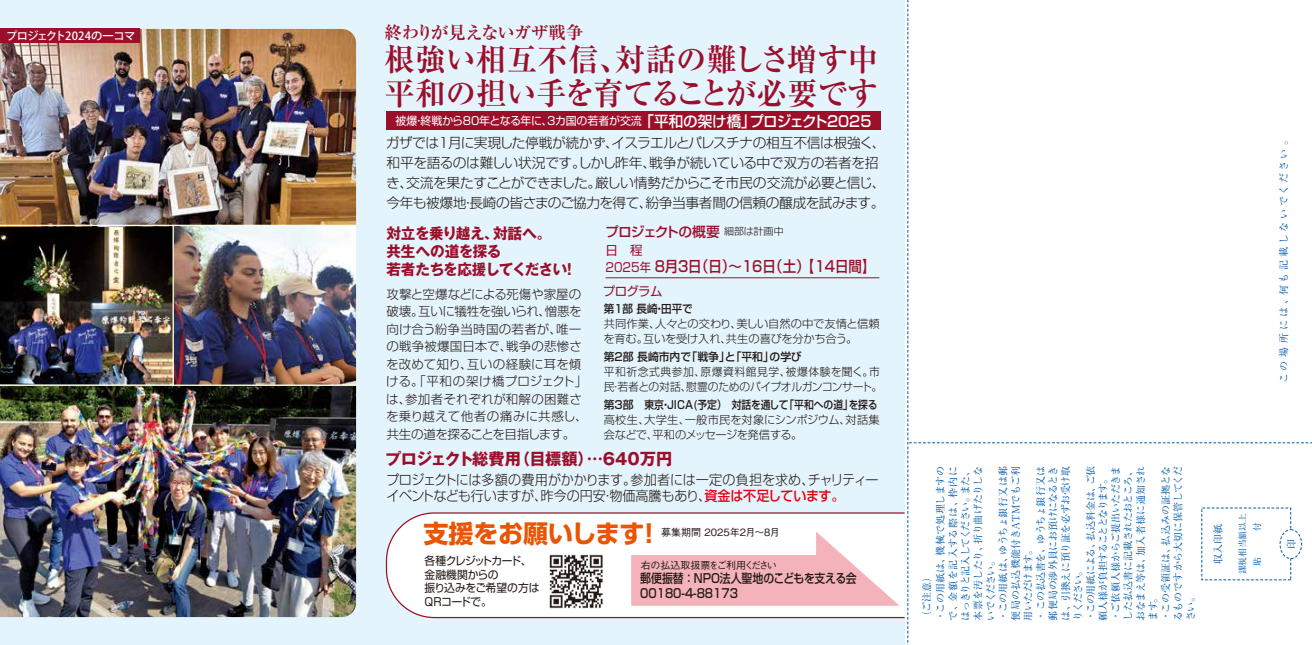
<style>
.page{position:relative;width:1312px;height:645px;background:#fff}
.page>*{position:absolute;margin:0;border:0;box-sizing:border-box;transform-origin:0 0}
.t1{font:700 31.25px/33.8px "Ryumin Pro";letter-spacing:-.01em;color:#9c0f2b}
.t2{font:700 25px "Shin Go Pro";letter-spacing:-.01em;color:#ea5504}
.t3{font:700 17.5px "Ryumin Pro";letter-spacing:-.045em;color:#9c0f2b}
.t4{font:700 16.25px "Gothic MB101 Pro";letter-spacing:-.015em;color:#9c0f2b}
.t5{font:700 15px/18px "Gothic MB101 Pro";letter-spacing:-.035em;color:#9c0f2b}
.t6{font:500 15px "Shin Go Pro";letter-spacing:-.015em;color:#9c0f2b;scale:.9 1}
.t7{font:300 13.75px/20px "Shin Go Pro";letter-spacing:-.03em;color:#221815}
.t8{font:300 13.75px/16.2px "Shin Go Pro";letter-spacing:-.03em;color:#221815;scale:.95 1}
.t9{font:500 13.75px "Shin Go Pro";letter-spacing:-.06em;color:#9c0f2b}
.t10{font:300 12.5px/17.5px "Shin Go Pro";letter-spacing:.005em;color:#221815}
.t11{font:500 12.5px/15px "Shin Go Pro";color:#221815;scale:.87 1}
.t12{font:12.5px "Shin Go Pro";letter-spacing:-.055em;color:#9c0f2b}
.t13{font:300 11.25px/15px "Shin Go Pro";letter-spacing:-.01em;color:#221815}
.t14{font:300 11.25px/15px "Shin Go Pro";letter-spacing:-.01em;color:#221815;scale:.96 1}
.t15{font:500 11.25px "Shin Go Pro";color:#221815;scale:.96 1}
.t16{font:11.25px "Shin Go Pro";letter-spacing:-.01em;color:#fff}
.t17{font:11.25px/13.5px "Shin Go Pro";letter-spacing:-.04em;color:#221815;scale:.96 1}
.t18{font:500 11.25px "Koz Go Pro";letter-spacing:-.04em;color:#fff}
.t19{font:500 11.25px "Shin Go Pro";color:#221815;scale:.94 1}
.t20{font:10px/12.5px "Ryumin Pro";letter-spacing:-.025em;color:#005bac}
.t21{font:10px "Ryumin Pro";letter-spacing:.24em;color:#005bac}
.t22{font:500 10px "Gothic BBB Pro";letter-spacing:-.05em;color:#221815}
.t23{font:500 10px "Gothic BBB Pro";color:#221815}
.t24{font:8.75px "Ryumin Pro";color:#005bac}
.s1{font-weight:500;font-size:15px}
.s2{font-weight:300;font-size:10px;color:#221815}
.s3{font-weight:400;font-size:12.5px}
.s4{font-weight:500;color:#e60012}
</style>
<div class="page">
<img style="left:0;top:0;width:1311px;height:645px">
<p class="t18" style="left:6px;top:29px;width:131px">プロジェクト2024の一コマ</p>
<h3 class="t3" style="left:384px;top:19px;width:200px">終わりが見えないガザ戦争</h3>
<h1 class="t1" style="left:384px;top:40px;width:495px">根強い相互不信、対話の難しさ増す中平和の担い手を育てることが必要です</h1>
<p class="t16" style="left:395px;top:112px;width:477px">被爆・終戦から80年となる年に、3カ国の若者が交流 <span class="s1">「平和の架け橋」プロジェクト2025</span></p>
<h3 class="t7" style="left:386px;top:131px;width:501px">ガザでは１月に実現した停戦が続かず、イスラエルとパレスチナの相互不信は根強く、和平を語るのは難しい状況です。しかし昨年、戦争が続いている中で双方の若者を招き、交流を果たすことができました。厳しい情勢だからこそ市民の交流が必要と信じ、今年も被爆地・長崎の皆さまのご協力を得て、紛争当事者間の信頼の醸成を試みます。</h3>
<h3 class="t5" style="left:386px;top:222px;width:192px">対立を乗り越え、対話へ。<br>共生への道を探る<br>若者たちを応援してください！</h3>
<p class="t10" style="left:386px;top:284px;width:203px">攻撃と空爆などによる死傷や家屋の破壊。互いに犠牲を強いられ、憎悪を向け合う紛争当時国の若者が、唯一の戦争被爆国日本で、戦争の悲惨さを改めて知り、互いの経験に耳を傾ける。「平和の架け橋プロジェクト」は、参加者それぞれが和解の困難さを乗り越えて他者の痛みに共感し、共生の道を探ることを目指します。</p>
<h3 class="t9" style="left:605px;top:220px;width:180px">プロジェクトの概要<span class="s2">細部は計画中</span></h3>
<p class="t12" style="left:605px;top:240px;width:39px">日　程</p>
<p class="t12" style="left:602px;top:281px;width:61px">プログラム</p>
<h3 class="t6" style="left:605px;top:254px;width:301px"><span class="s3">2025年</span> 8月3日（日）～16日（土）【14日間】</h3>
<p class="t19" style="left:603px;top:299px;width:96px">第1部 長崎・田平で</p>
<p class="t13" style="left:603px;top:315px;width:278px">共同作業、人々との交わり、美しい自然の中で友情と信頼を育む。互いを受け入れ、共生の喜びを分かち合う。</p>
<p class="t15" style="left:603px;top:347px;width:219px">第2部 長崎市内で「戦争」と「平和」の学び　</p>
<p class="t14" style="left:603px;top:363px;width:292px">平和祈念式典参加、原爆資料館見学、被爆体験を聞く。市民・若者との対話、慰霊のためのパイプオルガンコンサート。</p>
<p class="t15" style="left:603px;top:396px;width:286px">第3部　東京・JICA(予定）　対話を通して「平和への道」を探る</p>
<p class="t13" style="left:603px;top:411px;width:277px">高校生、大学生、一般市民を対象にシンポジウム、対話集会などで、平和のメッセージを発信する。</p>
<h3 class="t4" style="left:385px;top:446px;width:289px">プロジェクト総費用（目標額）…640万円</h3>
<h3 class="t8" style="left:386px;top:469px;width:519px">プロジェクトには多額の費用がかかります。参加者には一定の負担を求め、チャリティーイベントなども行いますが、昨今の円安・物価高騰もあり、<span class="s4">資金は不足しています。</span></h3>
<h2 class="t2" style="left:423px;top:513px;width:239px">支援をお願いします！</h2>
<p class="t11" style="left:640px;top:570px;width:250px">郵便振替 ：NPO法人聖地のこどもを支える会<br>00180-4-88173</p>
<p class="t23" style="left:661px;top:524px;width:120px">募集期間 2025年2月～8月</p>
<p class="t22" style="left:640px;top:557px;width:137px">右の払込取扱票をご利用ください</p>
<p class="t17" style="left:424px;top:553px;width:121px">各種クレジットカード、金融機関からの<br>振り込みをご希望の方は<br>QRコードで。</p>
<p class="t21" style="left:1275px;top:383px;width:249px;rotate:-90deg">この場所には、何も記載しないでください。</p>
<p class="t20" style="left:933px;top:621px;width:156px;rotate:-90deg">・この用紙は、機械で処理しますので、金額を記入する際は、枠内にはっきりと記入してください。また、本票を汚したり、折り曲げたりしないでください。<br>・この用紙は、ゆうちょ銀行又は郵便局の払込機能付きATMでもご利用いただけます。<br>・この払込書を、ゆうちょ銀行又は郵便局の渉外員にお預けになるときは、引換えに預り証を必ずお受け取りください。<br>・この用紙による、払込料金は、ご依頼人様が負担することとなります。・ご依頼人様からご提出いただきました払込書に記載されたおところ、おなまえ等は、加入者様に通知されます。<br>・この受領証は、払込みの証拠となるものですから大切に保管してください。</p>
<p class="t20" style="left:919px;top:621px;width:50px;rotate:-90deg">（ご注意）</p>
<p class="t20" style="left:1210px;top:564px;width:41px;rotate:-90deg">収入印紙</p>
<p class="t24" style="left:1235px;top:574px;width:62px;rotate:-90deg">課税相当額以上</p>
<p class="t20" style="left:1284px;top:549px;width:11px;rotate:-90deg">印</p>
</div>
